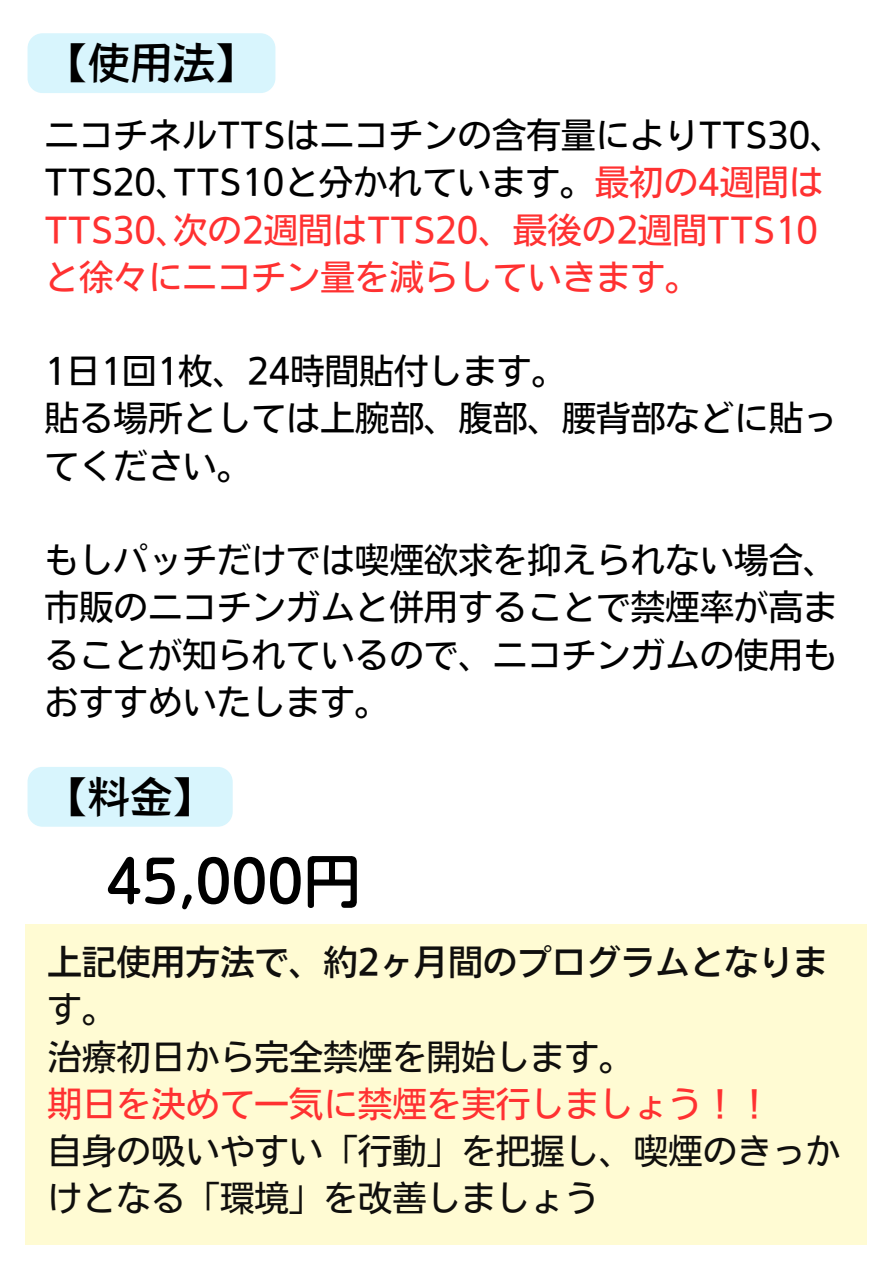
<style>
.page{position:relative;width:893px;height:1264px;background:#fff}
.page>*{position:absolute;margin:0;border:0;box-sizing:border-box;transform-origin:0 0}
.t1{font:57.45px "Nud Motoya Maru Std W4";color:#000}
.t2{font:42.75px "Motoya Gochika Std W4";color:#000}
.t3{font:34.5px/47.2px "Nud Motoya Cedar Std W3";color:#000}
.t4{font:34.5px/47.2px "Nud Motoya Cedar Std W3";color:#ff3131}
.t5{font:34.5px/47.2px "Nud Motoya Cedar Std W3";color:#100f0d}
.t6{font:34.5px/47.2px "Nud Motoya Cedar Std W4";color:#100f0d}
.s1{color:#000}
.s2{font-family:"Nud Motoya Cedar Std W3"}
</style>
<div class="page">
<div style="left:26px;top:924px;width:840px;height:320px;background:#fffbd3"></div>
<div style="left:28px;top:33px;width:247px;height:60px;background:#d8f5fd;border-radius:15px"></div>
<div style="left:28px;top:767px;width:205px;height:59px;background:#d8f5fd;border-radius:15px"></div>
<p class="t2" style="left:45px;top:41px;width:215px">【使用法】</p>
<p class="t4" style="left:45px;top:111px;width:784px"><span class="s1">ニコチネルTTSはニコチンの含有量によりTTS30､<br>TTS20､TTS10と分かれています。</span>最初の4週間は<br>TTS30､次の2週間はTTS20、最後の2週間TTS10と徐々にニコチン量を減らしていきます。</p>
<p class="t3" style="left:45px;top:347px;width:523px">1日 1回1枚、24時間貼付します。</p>
<p class="t3" style="left:45px;top:395px;width:794px">貼る場所としては上腕部、腹部、腰背部などに貼ってください。</p>
<p class="t3" style="left:45px;top:536px;width:794px;text-align:justify">もしパッチだけでは喫煙欲求を抑えられない場合、市販のニコチンガムと併用することで禁煙率が高まることが知られているので、ニコチンガムの使用もおすすめいたします。</p>
<p class="t2" style="left:45px;top:775px;width:172px">【料金】</p>
<p class="t1" style="left:106px;top:851px;width:256px">45,000円</p>
<p class="t6" style="left:48px;top:938px;width:781px">上記使用方法で、約2ヶ月間のプログラムとなりま<span class="s2">す。</span></p>
<p class="t5" style="left:48px;top:1032px;width:587px">治療初日から完全禁煙を開始します。</p>
<p class="t4" style="left:48px;top:1080px;width:725px">期日を決めて一気に禁煙を実行しましょう！！</p>
<p class="t5" style="left:48px;top:1127px;width:794px">自身の吸いやすい「行動」を把握し、喫煙のきっかけとなる「環境」を改善しましょう</p>
</div>
